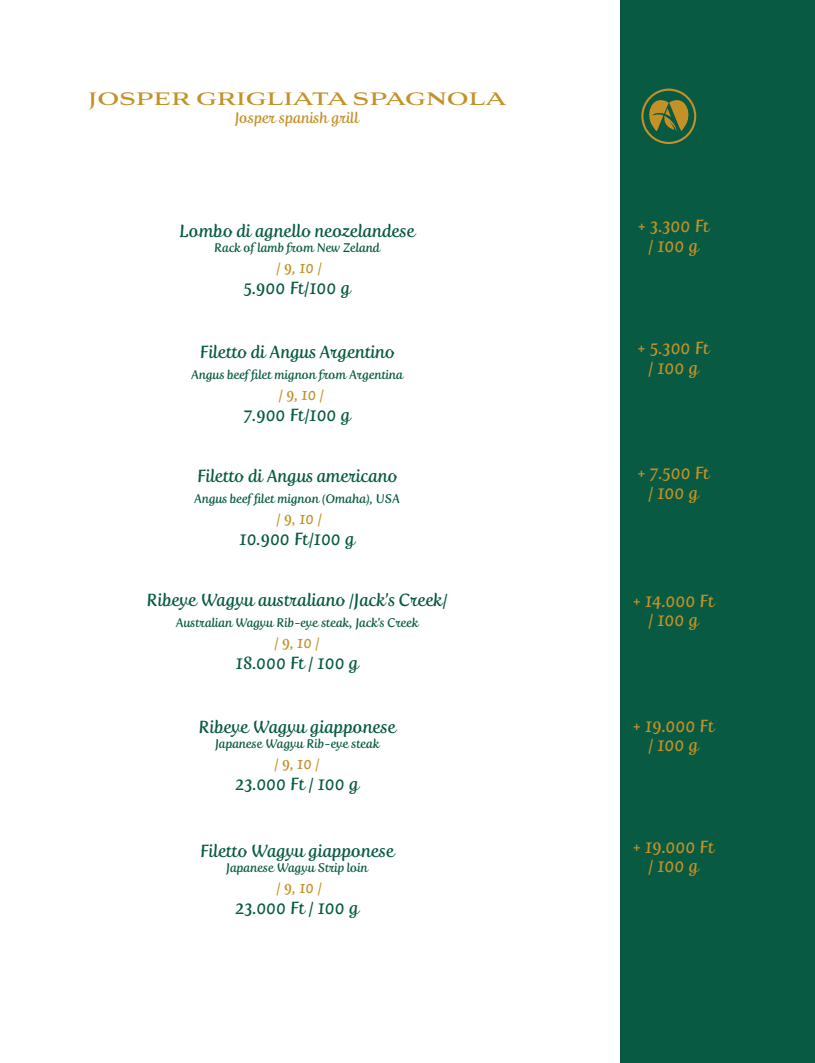
<style>
.page{position:relative;width:815px;height:1063px;background:#fff}
.page>*{position:absolute;margin:0;border:0;box-sizing:border-box;transform-origin:0 0}
.t1{font:700 22.5px "Aviano";color:#c39126}
.t2{font:17.5px "Fertigo Pro Script";color:#085a43}
.t3{font:17.5px "Fertigo Pro Script";color:#c39126}
.t4{font:15px "Fertigo Pro Script";color:#c39126}
.t5{font:12.5px "Fertigo Pro Script";color:#085a43}
</style>
<div class="page">
<div style="left:620px;top:0;width:195px;height:1063px;background:#085a43"></div>
<svg style="left:641px;top:89px;width:55px;height:55px"></svg>
<p class="t1" style="left:88px;top:88px;width:419px">JOSPER GRIGLIATA SPAGNOLA</p>
<p class="t4" style="left:235px;top:110px;width:125px">Josper spanish grill</p>
<p class="t2" style="left:179px;top:221px;width:237px">Lombo di agnello neozelandese</p>
<p class="t5" style="left:214px;top:241px;width:167px">Rack of lamb from New Zeland</p>
<p class="t4" style="left:277px;top:259px;width:47px">/ 9, 10 /</p>
<p class="t2" style="left:244px;top:278px;width:108px">5.900 Ft/100 g</p>
<p class="t2" style="left:200px;top:342px;width:197px">Filetto di Angus Argentino</p>
<p class="t5" style="left:191px;top:368px;width:213px">Angus beef filet mignon from Argentina</p>
<p class="t4" style="left:279px;top:386px;width:47px">/ 9, 10 /</p>
<p class="t2" style="left:244px;top:405px;width:108px">7.900 Ft/100 g</p>
<p class="t2" style="left:197px;top:466px;width:202px">Filetto di Angus americano</p>
<p class="t5" style="left:194px;top:492px;width:207px">Angus beef filet mignon (Omaha), USA</p>
<p class="t4" style="left:277px;top:510px;width:47px">/ 9, 10 /</p>
<p class="t2" style="left:239px;top:529px;width:117px">10.900 Ft/100 g</p>
<p class="t2" style="left:146px;top:590px;width:303px">Ribeye Wagyu australiano /Jack’s Creek/</p>
<p class="t5" style="left:176px;top:616px;width:244px">Australian Wagyu Rib-eye steak, Jack’s Creek</p>
<p class="t4" style="left:274px;top:634px;width:47px">/ 9, 10 /</p>
<p class="t2" style="left:236px;top:653px;width:124px">18.000 Ft / 100 g</p>
<p class="t2" style="left:198px;top:717px;width:199px">Ribeye Wagyu giapponese</p>
<p class="t5" style="left:215px;top:737px;width:166px">Japanese Wagyu Rib-eye steak</p>
<p class="t4" style="left:274px;top:755px;width:47px">/ 9, 10 /</p>
<p class="t2" style="left:236px;top:774px;width:124px">23.000 Ft / 100 g</p>
<p class="t2" style="left:200px;top:841px;width:195px">Filetto Wagyu giapponese</p>
<p class="t5" style="left:226px;top:861px;width:143px">Japanese Wagyu Strip loin</p>
<p class="t4" style="left:277px;top:879px;width:47px">/ 9, 10 /</p>
<p class="t2" style="left:236px;top:898px;width:124px">23.000 Ft / 100 g</p>
<p class="t3" style="left:638px;top:216px;width:73px">+ 3.300 Ft</p>
<p class="t3" style="left:648px;top:235px;width:51px">/ 100 g</p>
<p class="t3" style="left:638px;top:338px;width:73px">+ 5.300 Ft</p>
<p class="t3" style="left:648px;top:358px;width:51px">/ 100 g</p>
<p class="t3" style="left:637px;top:463px;width:73px">+ 7.500 Ft</p>
<p class="t3" style="left:648px;top:483px;width:51px">/ 100 g</p>
<p class="t3" style="left:633px;top:591px;width:82px">+ 14.000 Ft</p>
<p class="t3" style="left:648px;top:610px;width:51px">/ 100 g</p>
<p class="t3" style="left:633px;top:715px;width:82px">+ 19.000 Ft</p>
<p class="t3" style="left:648px;top:735px;width:51px">/ 100 g</p>
<p class="t3" style="left:633px;top:837px;width:82px">+ 19.000 Ft</p>
<p class="t3" style="left:648px;top:856px;width:51px">/ 100 g</p>
</div>
